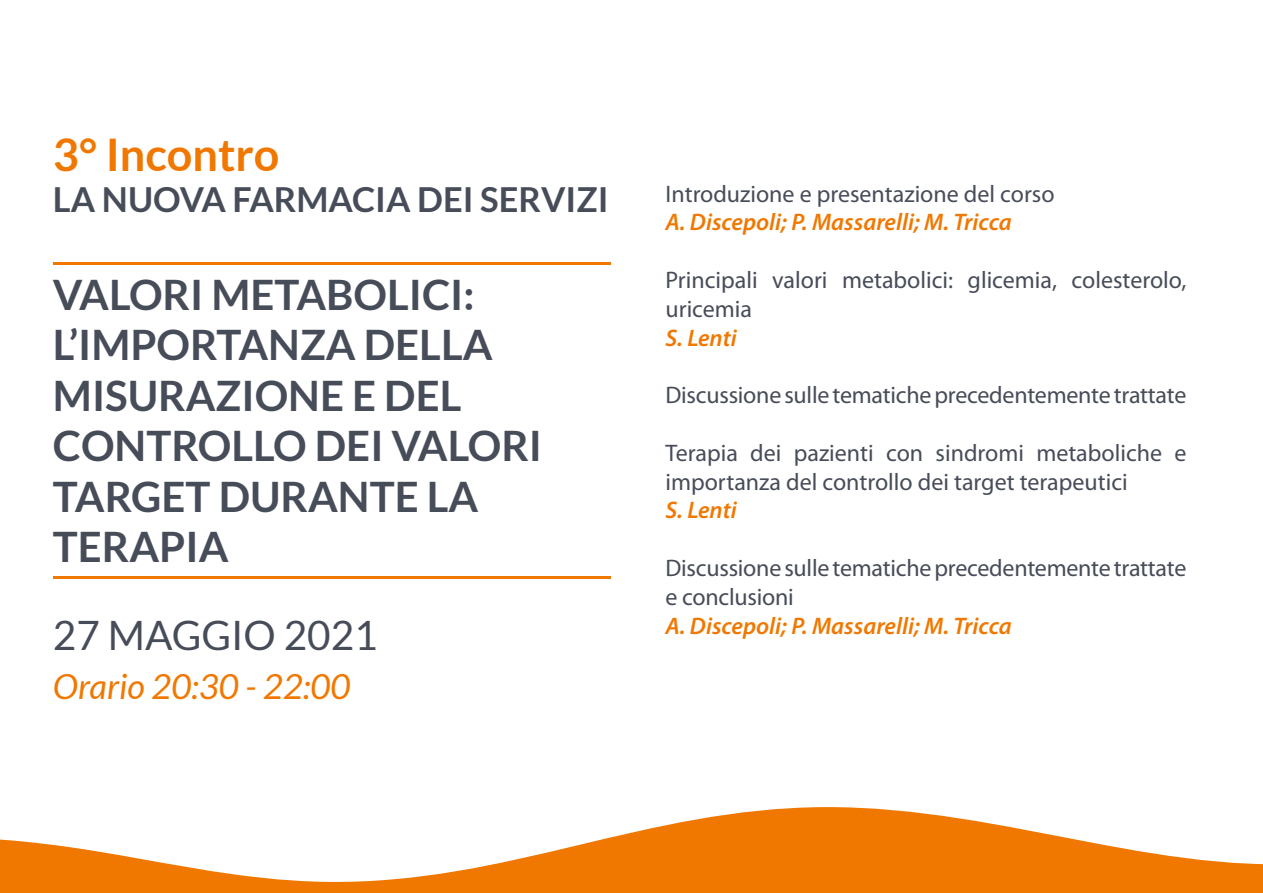
<style>
.page{position:relative;width:1263px;height:893px;background:#fff}
.page>*{position:absolute;margin:0;border:0;box-sizing:border-box;transform-origin:0 0}
.t1{font:700 45px "Lato";color:#f07800}
.t2{font:700 42px/50.4px "Lato";color:#474c59}
.t3{font:40.5px "Lato";color:#474c59}
.t4{font:700 34.5px "Lato";color:#474c59}
.t5{font:italic 34.5px "Lato";color:#f07800}
.t6{font:24px/28.8px "Myriad Pro";color:#474c59}
.t7{font:italic 600 24px "Myriad Pro";color:#f07800}
</style>
<div class="page">
<hr style="left:53px;top:576px;width:557px;height:3px;background:#f07800">
<svg style="left:0;top:807px;width:1263px;height:86px;fill:#f07800"></svg>
<hr style="left:53px;top:262px;width:557px;height:3px;background:#f07800">
<h1 class="t1" style="left:53px;top:129px;width:228px">3° Incontro</h1>
<h3 class="t4" style="left:53px;top:180px;width:557px">LA NUOVA FARMACIA DEI SERVIZI</h3>
<h2 class="t2" style="left:53px;top:269px;width:491px">VALORI METABOLICI:<br>L’IMPORTANZA DELLA<br>MISURAZIONE E DEL<br>CONTROLLO DEI VALORI<br>TARGET DURANTE LA<br>TERAPIA</h2>
<h3 class="t3" style="left:53px;top:612px;width:326px">27 MAGGIO 2021</h3>
<h3 class="t5" style="left:53px;top:667px;width:299px">Orario 20:30 - 22:00</h3>
<p class="t6" style="left:665px;top:180px;width:390px">Introduzione e presentazione del corso</p>
<p class="t7" style="left:665px;top:207px;width:348px">A. Discepoli; P. Massarelli; M. Tricca</p>
<p class="t6" style="left:665px;top:266px;width:522px">Principali valori metabolici: glicemia, colesterolo, uricemia</p>
<p class="t7" style="left:665px;top:322px;width:73px">S. Lenti</p>
<p class="t6" style="left:665px;top:381px;width:522px">Discussione sulle tematiche precedentemente trattate</p>
<p class="t6" style="left:665px;top:439px;width:522px">Terapia dei pazienti con sindromi metaboliche e importanza del controllo dei target terapeutici</p>
<p class="t7" style="left:665px;top:495px;width:73px">S. Lenti</p>
<p class="t6" style="left:665px;top:554px;width:522px">Discussione sulle tematiche precedentemente trattate e conclusioni</p>
<p class="t7" style="left:665px;top:610px;width:348px">A. Discepoli; P. Massarelli; M. Tricca</p>
</div>
